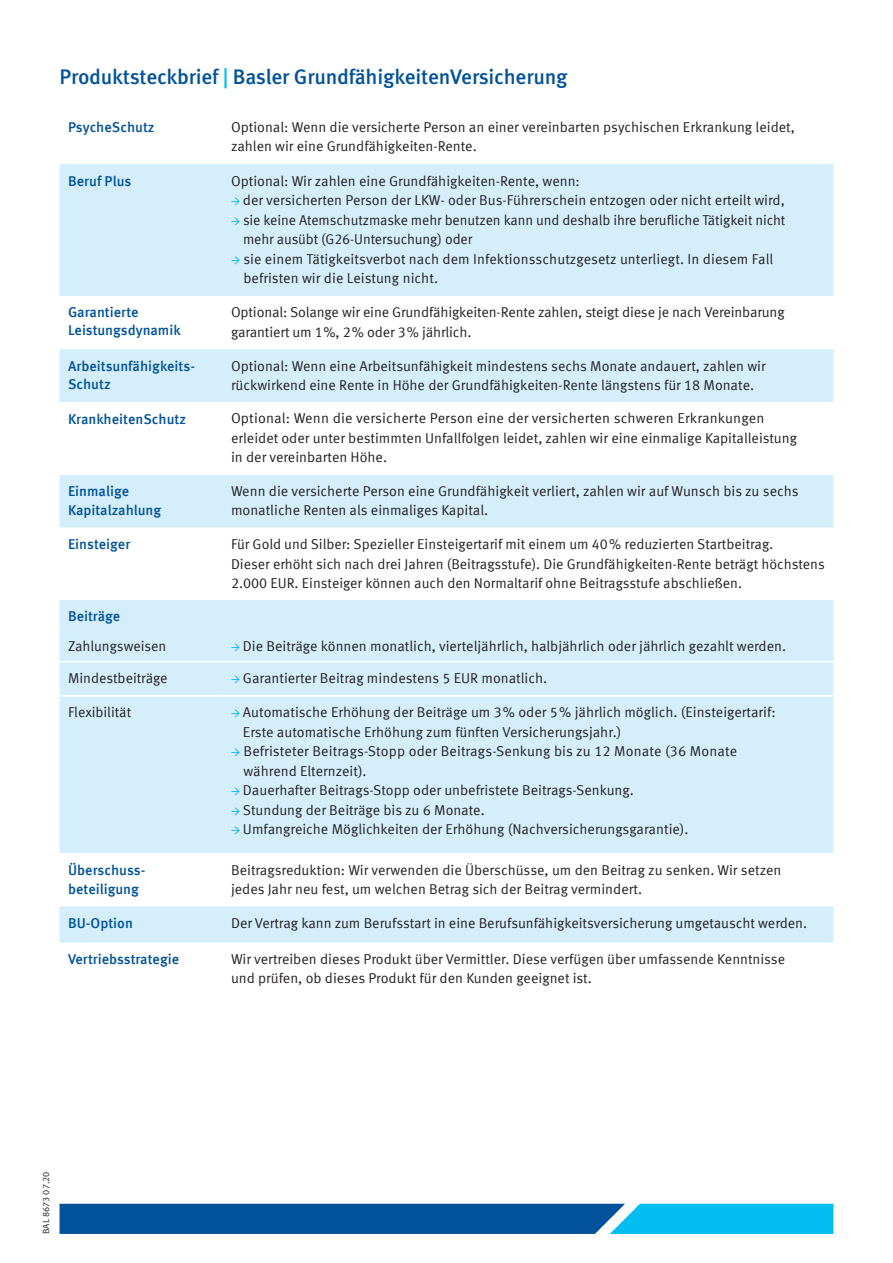
<style>
.page{position:relative;width:893px;height:1263px;background:#fff}
.page>*{position:absolute;margin:0;border:0;box-sizing:border-box;transform-origin:0 0}
._01_Titel_Headline{font:500 21px "Meta Pro";letter-spacing:-.01em;color:#01529a}
.t1{font:14.25px/19.5px "Meta Offc Norm";color:#231f20}
.t2{font:500 14.25px/18px "Meta Offc";color:#01529a}
.t3{font:9px "Meta Offc Norm";color:#231f20}
.s1{color:#01bdf2}
.s2{font-family:"Minion Pro";font-weight:600;color:#00aeef}
</style>
<div class="page">
<svg style="left:60px;top:1204px;width:773px;height:30px;background:#0672b3"></svg>
<div style="left:60px;top:164px;width:773px;height:132px;background:#d4effb"></div>
<div style="left:60px;top:349px;width:773px;height:53px;background:#d4effb"></div>
<svg style="left:60px;top:475px;width:773px;height:468px;fill:#d4effb"></svg>
<svg style="left:60px;top:630px;width:773px;height:312px;fill:#d4effb"></svg>
<hr style="left:60px;top:661px;width:163px;height:1px;background:#fff">
<hr style="left:223px;top:661px;width:610px;height:1px;background:#fff">
<hr style="left:60px;top:695px;width:163px;height:2px;background:#fff">
<hr style="left:223px;top:695px;width:610px;height:2px;background:#fff">
<p class="_01_Titel_Headline" style="left:60px;top:60px;width:510px">Produktsteckbrief <span class="s1">|</span> Basler GrundfähigkeitenVersicherung</p>
<p class="t2" style="left:68px;top:118px;width:88px">PsycheSchutz</p>
<p class="t1" style="left:231px;top:118px;width:565px">Optional: Wenn die versicherte Person an einer vereinbarten psychischen Erkrankung leidet, zahlen wir eine Grundfähigkeiten-Rente.</p>
<p class="t2" style="left:68px;top:172px;width:65px">Beruf Plus</p>
<p class="t1" style="left:231px;top:171px;width:350px">Optional: Wir zahlen eine Grundfähigkeiten-Rente, wenn:</p>
<p class="t1" style="left:231px;top:191px;width:555px"><span class="s2">→</span> der versicherten Person der LKW- oder Bus-Führerschein entzogen oder nicht erteilt wird,</p>
<p class="t1" style="left:243px;top:210px;width:544px;text-indent:-12px"><span class="s2">→</span> sie keine Atemschutzmaske mehr benutzen kann und deshalb ihre berufliche Tätigkeit nicht mehr ausübt (G26-Untersuchung) oder</p>
<p class="t1" style="left:243px;top:249px;width:531px;text-indent:-12px"><span class="s2">→</span> sie einem Tätigkeitsverbot nach dem Infektionsschutzgesetz unterliegt. In diesem Fall befristen wir die Leistung nicht.</p>
<p class="t2" style="left:68px;top:304px;width:114px">Garantierte<br>Leistungsdynamik</p>
<p class="t1" style="left:231px;top:303px;width:555px">Optional: Solange wir eine Grundfähigkeiten-Rente zahlen, steigt diese je nach Vereinbarung garantiert um 1%, 2% oder 3% jährlich.</p>
<p class="t2" style="left:68px;top:357px;width:129px">Arbeitsunfähigkeits-<br>Schutz</p>
<p class="t1" style="left:231px;top:356px;width:536px">Optional: Wenn eine Arbeitsunfähigkeit mindestens sechs Monate andauert, zahlen wir rückwirkend eine Rente in Höhe der Grundfähigkeiten-Rente längstens für 18 Monate.</p>
<p class="t2" style="left:68px;top:410px;width:120px">KrankheitenSchutz</p>
<p class="t1" style="left:231px;top:409px;width:567px">Optional: Wenn die versicherte Person eine der versicherten schweren Erkrankungen erleidet oder unter bestimmten Unfallfolgen leidet, zahlen wir eine einmalige Kapitalleistung in der vereinbarten Höhe.</p>
<p class="t2" style="left:68px;top:482px;width:95px;line-height:19.5px">Einmalige<br>Kapitalzahlung</p>
<p class="t1" style="left:231px;top:482px;width:569px">Wenn die versicherte Person eine Grundfähigkeit verliert, zahlen wir auf Wunsch bis zu sechs monatliche Renten als einmaliges Kapital.</p>
<p class="t2" style="left:68px;top:536px;width:64px">Einsteiger</p>
<p class="t1" style="left:231px;top:535px;width:595px">Für Gold und Silber: Spezieller Einsteigertarif mit einem um 40% reduzierten Startbeitrag.<br>Dieser erhöht sich nach drei Jahren (Beitragsstufe). Die Grundfähigkeiten-Rente beträgt höchstens<br>2.000 EUR. Einsteiger können auch den Normaltarif ohne Beitragsstufe abschließen.</p>
<p class="t2" style="left:68px;top:608px;width:54px">Beiträge</p>
<p class="t1" style="left:68px;top:637px;width:100px">Zahlungsweisen</p>
<p class="t1" style="left:231px;top:637px;width:557px"><span class="s2">→</span> Die Beiträge können monatlich, vierteljährlich, halbjährlich oder jährlich gezahlt werden.</p>
<p class="t1" style="left:68px;top:669px;width:101px">Mindestbeiträge</p>
<p class="t1" style="left:231px;top:669px;width:318px"><span class="s2">→</span> Garantierter Beitrag mindestens 5 EUR monatlich.</p>
<p class="t1" style="left:68px;top:703px;width:65px">Flexibilität</p>
<p class="t1" style="left:243px;top:703px;width:534px;text-indent:-12px"><span class="s2">→</span> Automatische Erhöhung der Beiträge um 3% oder 5% jährlich möglich. (Einsteigertarif:<br>Erste automatische Erhöhung zum fünften Versicherungsjahr.)</p>
<p class="t1" style="left:243px;top:742px;width:495px;text-indent:-12px"><span class="s2">→</span> Befristeter Beitrags-Stopp oder Beitrags-Senkung bis zu 12 Monate (36 Monate während Elternzeit).</p>
<p class="t1" style="left:231px;top:781px;width:404px"><span class="s2">→</span> Dauerhafter Beitrags-Stopp oder unbefristete Beitrags-Senkung.</p>
<p class="t1" style="left:231px;top:800px;width:255px"><span class="s2">→</span> Stundung der Beiträge bis zu 6 Monate.</p>
<p class="t1" style="left:231px;top:820px;width:459px"><span class="s2">→</span> Umfangreiche Möglichkeiten der Erhöhung (Nachversicherungsgarantie).</p>
<p class="t2" style="left:68px;top:861px;width:79px">Überschuss-</p>
<p class="t2" style="left:68px;top:881px;width:72px">beteiligung</p>
<p class="t1" style="left:231px;top:860px;width:552px">Beitragsreduktion: Wir verwenden die Überschüsse, um den Beitrag zu senken. Wir setzen jedes Jahr neu fest, um welchen Betrag sich der Beitrag vermindert.</p>
<p class="t2" style="left:68px;top:914px;width:66px">BU-Option</p>
<p class="t1" style="left:231px;top:913px;width:578px">Der Vertrag kann zum Berufsstart in eine Berufsunfähigkeitsversicherung umgetauscht werden.</p>
<p class="t2" style="left:68px;top:950px;width:113px">Vertriebsstrategie</p>
<p class="t1" style="left:231px;top:949px;width:556px">Wir vertreiben dieses Produkt über Vermittler. Diese verfügen über umfassende Kenntnisse und prüfen, ob dieses Produkt für den Kunden geeignet ist.</p>
<p class="t3" style="left:41px;top:1234px;width:64px;rotate:-90deg">BAL 8673 07.20</p>
</div>
